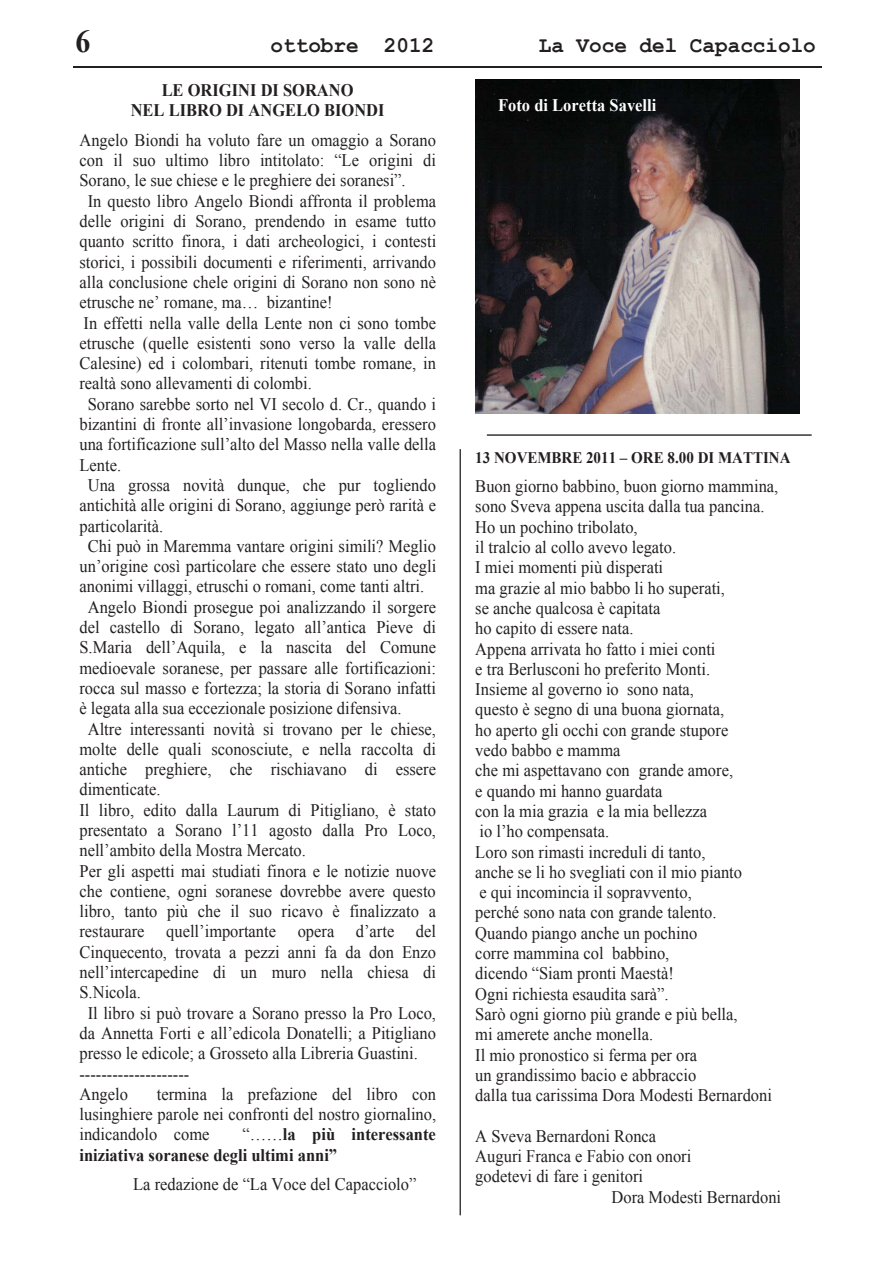
<style>
.page{position:relative;width:893px;height:1263px;background:#fff}
.page>*{position:absolute;margin:0;border:0;box-sizing:border-box;transform-origin:0 0}
.t1{font:700 32.1px "Times New Roman";color:#231f20;scale:.93 1}
.t2{font:700 22.5px "Courier New";color:#231f20;scale:.93 1}
.t3{font:17.55px/20.2px "Times New Roman";color:#231f20;text-align:justify;scale:.93 1}
.t4{font:700 17.55px/20.2px "Times New Roman";color:#231f20;text-align:center;scale:.93 1}
.t5{font:700 17.55px "Times New Roman";color:#fff;scale:.93 1}
.t6{font:700 16.05px "Times New Roman";color:#231f20;scale:.93 1}
.s1{font-weight:400}
</style>
<div class="page">
<hr style="left:73px;top:67px;width:749px;height:1px;background:#231f20">
<img style="left:476px;top:80px;width:323px;height:333px">
<hr style="left:460px;top:450px;width:1px;height:765px;background:#010202">
<hr style="left:487px;top:434px;width:324px;height:2px;background:#010202">
<h1 class="t1" style="left:75px;top:23px;width:18px">6</h1>
<p class="t2" style="left:271px;top:33px;width:178px">ottobre 2012</p>
<p class="t2" style="left:539px;top:33px;width:299px">La Voce del Capacciolo</p>
<p class="t4" style="left:131px;top:80px;width:274px">LE ORIGINI DI SORANO<br>NEL LIBRO DI ANGELO BIONDI</p>
<p class="t3" style="left:79px;top:130px;width:385px">Angelo Biondi ha voluto fare un omaggio a Sorano</p>
<p class="t3" style="left:79px;top:150px;width:385px">con il suo ultimo libro intitolato: “Le origini di</p>
<p class="t3" style="left:79px;top:170px;width:352px">Sorano, le sue chiese e le preghiere dei soranesi”.</p>
<p class="t3" style="left:88px;top:191px;width:376px">In questo libro Angelo Biondi affronta il problema</p>
<p class="t3" style="left:79px;top:211px;width:385px">delle origini di Sorano, prendendo in esame tutto</p>
<p class="t3" style="left:79px;top:231px;width:385px">quanto scritto finora, i dati archeologici, i contesti</p>
<p class="t3" style="left:79px;top:252px;width:385px">storici, i possibili documenti e riferimenti, arrivando</p>
<p class="t3" style="left:79px;top:272px;width:385px">alla conclusione chele origini di Sorano non sono nè</p>
<p class="t3" style="left:79px;top:292px;width:274px">etrusche ne’ romane, ma… bizantine!</p>
<p class="t3" style="left:84px;top:313px;width:380px">In effetti nella valle della Lente non ci sono tombe</p>
<p class="t3" style="left:79px;top:333px;width:385px">etrusche (quelle esistenti sono verso la valle della</p>
<p class="t3" style="left:79px;top:353px;width:385px">Calesine) ed i colombari, ritenuti tombe romane, in</p>
<p class="t3" style="left:79px;top:373px;width:251px">realtà sono allevamenti di colombi.</p>
<p class="t3" style="left:88px;top:394px;width:376px">Sorano sarebbe sorto nel VI secolo d. Cr., quando i</p>
<p class="t3" style="left:79px;top:414px;width:385px">bizantini di fronte all’invasione longobarda, eressero</p>
<p class="t3" style="left:79px;top:434px;width:385px">una fortificazione sull’alto del Masso nella valle della</p>
<p class="t3" style="left:79px;top:455px;width:46px">Lente.</p>
<p class="t3" style="left:88px;top:475px;width:376px">Una grossa novità dunque, che pur togliendo</p>
<p class="t3" style="left:79px;top:495px;width:385px">antichità alle origini di Sorano, aggiunge però rarità e</p>
<p class="t3" style="left:79px;top:516px;width:92px">particolarità.</p>
<p class="t3" style="left:88px;top:536px;width:376px">Chi può in Maremma vantare origini simili? Meglio</p>
<p class="t3" style="left:79px;top:556px;width:385px">un’origine così particolare che essere stato uno degli</p>
<p class="t3" style="left:79px;top:576px;width:372px">anonimi villaggi, etruschi o romani, come tanti altri.</p>
<p class="t3" style="left:88px;top:597px;width:376px">Angelo Biondi prosegue poi analizzando il sorgere</p>
<p class="t3" style="left:79px;top:617px;width:385px">del castello di Sorano, legato all’antica Pieve di</p>
<p class="t3" style="left:79px;top:637px;width:385px">S.Maria dell’Aquila, e la nascita del Comune</p>
<p class="t3" style="left:79px;top:658px;width:385px">medioevale soranese, per passare alle fortificazioni:</p>
<p class="t3" style="left:79px;top:678px;width:385px">rocca sul masso e fortezza; la storia di Sorano infatti</p>
<p class="t3" style="left:79px;top:698px;width:348px">è legata alla sua eccezionale posizione difensiva.</p>
<p class="t3" style="left:88px;top:718px;width:376px">Altre interessanti novità si trovano per le chiese,</p>
<p class="t3" style="left:79px;top:739px;width:385px">molte delle quali sconosciute, e nella raccolta di</p>
<p class="t3" style="left:79px;top:759px;width:385px">antiche preghiere, che rischiavano di essere</p>
<p class="t3" style="left:79px;top:779px;width:89px">dimenticate.</p>
<p class="t3" style="left:79px;top:800px;width:385px">Il libro, edito dalla Laurum di Pitigliano, è stato</p>
<p class="t3" style="left:79px;top:820px;width:385px">presentato a Sorano l’11 agosto dalla Pro Loco,</p>
<p class="t3" style="left:79px;top:840px;width:245px">nell’ambito della Mostra Mercato.</p>
<p class="t3" style="left:79px;top:861px;width:385px">Per gli aspetti mai studiati finora e le notizie nuove</p>
<p class="t3" style="left:79px;top:881px;width:385px">che contiene, ogni soranese dovrebbe avere questo</p>
<p class="t3" style="left:79px;top:901px;width:385px">libro, tanto più che il suo ricavo è finalizzato a</p>
<p class="t3" style="left:79px;top:921px;width:385px">restaurare quell’importante opera d’arte del</p>
<p class="t3" style="left:79px;top:942px;width:385px">Cinquecento, trovata a pezzi anni fa da don Enzo</p>
<p class="t3" style="left:79px;top:962px;width:385px">nell’intercapedine di un muro nella chiesa di</p>
<p class="t3" style="left:79px;top:982px;width:68px">S.Nicola.</p>
<p class="t3" style="left:88px;top:1003px;width:376px">Il libro si può trovare a Sorano presso la Pro Loco,</p>
<p class="t3" style="left:79px;top:1023px;width:385px">da Annetta Forti e all’edicola Donatelli; a Pitigliano</p>
<p class="t3" style="left:79px;top:1043px;width:365px">presso le edicole; a Grosseto alla Libreria Guastini.</p>
<p class="t3" style="left:79px;top:1064px;width:120px">--------------------</p>
<p class="t3" style="left:79px;top:1084px;width:54px">Angelo</p>
<p class="t5" style="left:498px;top:95px;width:172px">Foto di Loretta Savelli</p>
<p class="t6" style="left:475px;top:449px;width:341px">13 NOVEMBRE 2011 – ORE 8.00 DI MATTINA</p>
<p class="t3" style="left:475px;top:476px;width:327px;text-align:left">Buon giorno babbino, buon giorno mammina, sono Sveva appena uscita dalla tua pancina.<br>Ho un pochino tribolato,<br>il tralcio al collo avevo legato.<br>I miei momenti più disperati<br>ma grazie al mio babbo li ho superati,<br>se anche qualcosa è capitata<br>ho capito di essere nata.<br>Appena arrivata ho fatto i miei conti<br>e tra Berlusconi ho preferito Monti.<br>Insieme al governo io sono nata,<br>questo è segno di una buona giornata,<br>ho aperto gli occhi con grande stupore<br>vedo babbo e mamma<br>che mi aspettavano con grande amore,<br>e quando mi hanno guardata<br>con la mia grazia e la mia bellezza<br>io l’ho compensata.<br>Loro son rimasti increduli di tanto,<br>anche se li ho svegliati con il mio pianto<br>e qui incomincia il sopravvento,<br>perché sono nata con grande talento.<br>Quando piango anche un pochino<br>corre mammina col babbino,<br>dicendo “Siam pronti Maestà!<br>Ogni richiesta esaudita sarà”.<br>Sarò ogni giorno più grande e più bella,<br>mi amerete anche monella.<br>Il mio pronostico si ferma per ora<br>un grandissimo bacio e abbraccio<br>dalla tua carissima Dora Modesti Bernardoni</p>
<p class="t3" style="left:475px;top:1126px;width:196px">A Sveva Bernardoni Ronca</p>
<p class="t3" style="left:475px;top:1146px;width:234px">Auguri Franca e Fabio con onori</p>
<p class="t3" style="left:475px;top:1166px;width:182px">godetevi di fare i genitori</p>
<p class="t3" style="left:611px;top:1187px;width:184px">Dora Modesti Bernardoni</p>
<p class="t3" style="left:79px;top:1084px;width:385px;text-indent:77px">termina la prefazione del libro con lusinghiere parole nei confronti del nostro giornalino, indicandolo come</p>
<p class="t4" style="left:79px;top:1124px;width:385px;text-align:left;text-indent:163px"><span class="s1">“……</span>la più interessante iniziativa soranese degli ultimi anni”</p>
<p class="t3" style="left:133px;top:1174px;width:306px">La redazione de “La Voce del Capacciolo”</p>
</div>
